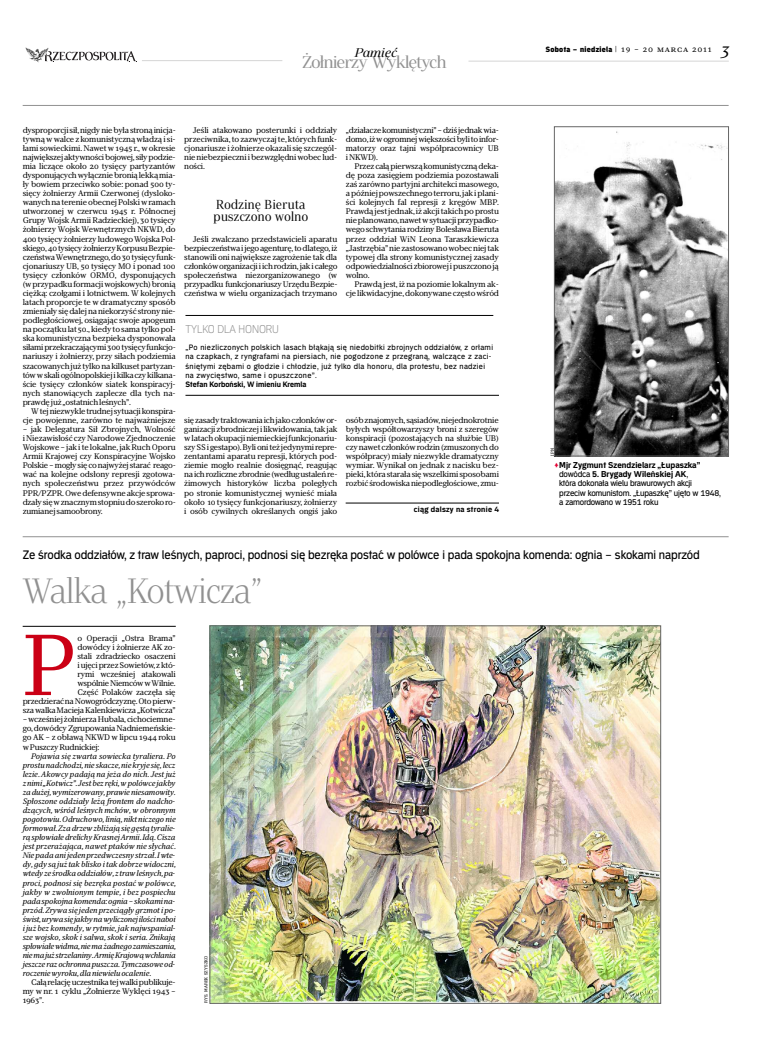
<style>
.page{position:relative;width:774px;height:1046px;background:#fff}
.page>*{position:absolute;margin:0;border:0;box-sizing:border-box;transform-origin:0 0}
.t1{font:86.2px "Erepublic Body Serif";color:#cb0015}
.t2{font:300 35px "Erepublic Serif Display";color:#919191}
.t3{font:17px "Erepublic Serif Display";letter-spacing:-.03em;color:#919191;scale:1.1 1}
.t4{font:italic 17px "Erepublic Serif";color:#000}
.t5{font:13px "Erepublic Sans";letter-spacing:-.01em;color:#000}
.t6{font:13px/12px "Erepublic Serif Display";letter-spacing:.03em;color:#000}
.t7{font:italic 12.6px "Erepublic Serif Display";color:#000;scale:1.2 1}
.t8{font:300 12px "Erepublic Sans";letter-spacing:-.01em;color:#919191}
.t9{font:9px/9.1px "Erepublic Sans";letter-spacing:-.02em;color:#000}
.t10{font:8.2px/9.1px "Erepublic Sans";letter-spacing:.04em;color:#000}
.t11{font:700 8.2px "Erepublic Sans";letter-spacing:.005em;color:#000}
.t12{font:700 8.2px "Erepublic Sans";letter-spacing:.035em;color:#000}
.t13{font:8.1px/9.1px "Erepublic Body Serif";letter-spacing:-.025em;color:#000;text-align:justify}
.t14{font:italic 8px/9.1px "Erepublic Body Serif";letter-spacing:-.03em;color:#000;text-align:justify}
.t15{font:8px "Erepublic Sans Poster";letter-spacing:.04em;color:#000}
.t16{font:4.4px "Erepublic Slab";letter-spacing:.035em;color:#000}
.s1{font-family:"Erepublic Body Serif Caps";font-size:8.5px}
.s2{font-weight:700;color:#e30133}
.s3{font-weight:700}
.s4{font-style:normal}
</style>
<div class="page">
<hr style="left:23px;top:536px;width:706px;height:1px;background:#919191">
<hr style="left:142px;top:60px;width:140px;height:1px;background:#d5d5d5">
<hr style="left:468px;top:61px;width:261px;height:1px;background:#d5d5d5">
<svg style="left:26px;top:47px;width:110px;height:15px"></svg>
<hr style="left:23px;top:105px;width:706px;height:1px;background:#919191">
<hr style="left:23px;top:626px;width:153px;height:1px;background:#000">
<img style="left:212px;top:628px;width:447px;height:373px">
<hr style="left:346px;top:503px;width:153px;height:1px;background:#000">
<img style="left:556px;top:131px;width:171px;height:323px">
<div style="left:554px;top:127px;width:175px;height:329px;border:1px solid #666"></div>
<hr style="left:185px;top:315px;width:308px;height:1px;background:#000">
<hr style="left:185px;top:395px;width:314px;height:1px;background:#000">
<h3 class="t7" style="left:355px;top:49px;width:37px">Pamięć</h3>
<h3 class="t3" style="left:302px;top:56px;width:133px">Żołnierzy Wyklętych</h3>
<p class="t13" style="left:23px;top:126px;width:155px">dysproporcji sił, nigdy nie była stroną inicja&shy;tywną w walce z komunistyczną władzą i si&shy;łami sowieckimi. Nawet w 1945 r., w okresie największej aktywności bojowej, siły podzie&shy;mia liczące około 20 tysięcy partyzantów dysponujących wyłącznie bronią lekką mia&shy;ły bowiem przeciwko sobie: ponad 500 ty&shy;sięcy żołnierzy Armii Czerwonej (dysloko&shy;wanych na terenie obecnej Polski w ramach utworzonej w czerwcu 1945 r. Północnej Grupy Wojsk Armii Radzieckiej), 30 tysięcy żołnierzy Wojsk Wewnętrznych NKWD, do 400 tysięcy żołnierzy ludowego Wojska Pol&shy;skiego, 40 tysięcy żołnierzy Korpusu Bezpie&shy;czeństwa Wewnętrznego, do30 tysięcy funk&shy;cjonariuszy UB, 50 tysięcy MO i ponad 100 tysięcy członków ORMO, dysponujących (w przypadku formacji wojskowych) bronią ciężką: czołgami i lotnictwem. W kolejnych latach proporcje te w dramatyczny sposób zmieniały się dalej na niekorzyść strony nie&shy;podległościowej, osiągając swoje apogeum na początku lat 50., kiedy to sama tylko pol&shy;ska komunistyczna bezpieka dysponowała siłami przekraczającymi300 tysięcy funkcjo&shy;nariuszy i żołnierzy, przy siłach podziemia szacowanych już tylko na kilkuset partyzan&shy;tów wskali ogólnopolskiej ikilka czy kilkana&shy;ście tysięcy członków siatek konspiracyj&shy;nych stanowiących zaplecze dla tych na&shy;prawdę już „ostatnich leśnych”.</p>
<p class="t13" style="left:23px;top:407px;width:155px;text-align:right">W tej niezwykle trudnej sytuacji konspira&shy;cje powojenne, zarówno te najważniejsze</p>
<p class="t13" style="left:23px;top:425px;width:155px">– jak Delegatura Sił Zbrojnych, Wolność i Niezawisłość czy Narodowe Zjednoczenie Wojskowe – jak i te lokalne, jak Ruch Oporu Armii Krajowej czy Konspiracyjne Wojsko Polskie – mogły się co najwyżej starać reago&shy;wać na kolejne odsłony represji zgotowa&shy;nych społeczeństwu przez przywódców PPR/PZPR. Owe defensywne akcje sprowa&shy;dzały się w znacznym stopniu do szeroko ro&shy;zumianej samoobrony.</p>
<p class="t13" style="left:184px;top:126px;width:155px;text-indent:9px">Jeśli atakowano posterunki i oddziały przeciwnika, to zazwyczaj te, których funk&shy;cjonariusze i żołnierze okazali się szczegól&shy;nie niebezpieczni i bezwzględni wobec lud&shy;ności.</p>
<h3 class="t6" style="left:214px;top:200px;width:96px">Rodzinę Bieruta puszczono wolno</h3>
<p class="t13" style="left:184px;top:235px;width:155px;text-indent:9px">Jeśli zwalczano przedstawicieli aparatu bezpieczeństwa ijego agenturę, to dlatego, iż stanowili oni największe zagrożenie tak dla członków organizacji i ich rodzin, jak i całego społeczeństwa niezorganizowanego (w przypadku funkcjonariuszy Urzędu Bezpie&shy;czeństwa w wielu organizacjach trzymano</p>
<p class="t13" style="left:346px;top:126px;width:155px">„działacze komunistyczni” –dziś jednak wia&shy;domo, iż wogromnej większości byli to infor&shy;matorzy oraz tajni współpracownicy UB i NKWD).</p>
<p class="t13" style="left:346px;top:162px;width:155px;text-indent:9px">Przez całą pierwszą komunistyczną deka&shy;dę poza zasięgiem podziemia pozostawali zaś zarówno partyjni architekci masowego, a później powszechnego terroru, jak i plani&shy;ści kolejnych fal represji z kręgów MBP.<br>Prawdą jest jednak, iż akcji takich po prostu nie planowano, nawet w sytuacji przypadko&shy;wego schwytania rodziny Bolesława Bieruta przez oddział WiN Leona Taraszkiewicza „Jastrzębia” nie zastosowano wobec niej tak typowej dla strony komunistycznej zasady odpowiedzialności zbiorowej i puszczono ją wolno.</p>
<p class="t13" style="left:346px;top:280px;width:155px;text-align:right">Prawdą jest, iż na poziomie lokalnym ak&shy;cje likwidacyjne, dokonywane często wśród</p>
<h3 class="t8" style="left:185px;top:325px;width:95px">TYLKO DLA HONORU</h3>
<p class="t10" style="left:185px;top:344px;width:309px">„Po niezliczonych polskich lasach błąkają się niedobitki zbrojnych oddziałów, z orłami na czapkach, z ryngrafami na piersiach, nie pogodzone z przegraną, walczące z zaci&shy;śniętymi zębami o głodzie i chłodzie, już tylko dla honoru, dla protestu, bez nadziei na zwycięstwo, same i opuszczone”.</p>
<p class="t11" style="left:185px;top:381px;width:123px">Stefan Korboński, W imieniu Kremla</p>
<p class="t13" style="left:184px;top:416px;width:155px">się zasady traktowania ich jako członków or&shy;ganizacji zbrodniczej i likwidowania, tak jak w latach okupacji niemieckiej funkcjonariu&shy;szy SS igestapo). Byli oni też jedynymi repre&shy;zentantami aparatu represji, których pod&shy;ziemie mogło realnie dosięgnąć, reagując naich rozliczne zbrodnie (według ustaleń re&shy;żimowych historyków liczba poległych po stronie komunistycznej wynieść miała około 10 tysięcy funkcjonariuszy, żołnierzy i osób cywilnych określanych ongiś jako</p>
<p class="t13" style="left:346px;top:416px;width:155px">osób znajomych, sąsiadów, niejednokrotnie byłych współtowarzyszy broni z szeregów konspiracji (pozostających na służbie UB) czy nawet członków rodzin (zmuszonych do współpracy) miały niezwykle dramatyczny wymiar. Wynikał on jednak z nacisku bez&shy;pieki, która starała się wszelkimi sposobami rozbić środowiska niepodległościowe, zmu-</p>
<p class="t12" style="left:414px;top:506px;width:87px">ciąg dalszy na stronie 4</p>
<p class="t15" style="left:546px;top:46px;width:167px">Sobota – niedziela <span class="s1">| 19 – 20 marca 2011</span></p>
<h3 class="t4" style="left:720px;top:47px;width:11px">3</h3>
<p class="t16" style="left:551px;top:456px;width:9px;rotate:-90deg">IPN</p>
<p class="t9" style="left:559px;top:461px;width:163px;text-indent:-5px"><span class="s2">≥</span><span class="s3">Mjr Zygmunt Szendzielarz „Łupaszka” </span>dowódca <span class="s3">5. Brygady Wileńskiej AK</span>,<br>która dokonała wielu brawurowych akcji przeciw komunistom. „Łupaszkę” ujęto w 1948, a zamordowano w 1951 roku</p>
<h3 class="t5" style="left:23px;top:550px;width:679px">Ze środka oddziałów, z traw leśnych, paproci, podnosi się bezręka postać w polówce i pada spokojna komenda: ognia – skokami naprzód</h3>
<h2 class="t2" style="left:23px;top:578px;width:241px">Walka „Kotwicza”</h2>
<h1 class="t1" style="left:23px;top:635px;width:57px">P</h1>
<p class="t13" style="left:77px;top:634px;width:100px">o Operacji „Ostra Brama”</p>
<p class="t13" style="left:77px;top:643px;width:100px">dowódcy i żołnierze AK zo-</p>
<p class="t13" style="left:77px;top:652px;width:100px">stali zdradziecko osaczeni</p>
<p class="t13" style="left:77px;top:661px;width:100px">iujęci przez Sowietów, z któ-</p>
<p class="t13" style="left:77px;top:670px;width:100px">rymi wcześniej atakowali</p>
<p class="t13" style="left:77px;top:679px;width:100px">wspólnie Niemców wWilnie.</p>
<p class="t13" style="left:77px;top:689px;width:100px">Część Polaków zaczęła się</p>
<p class="t13" style="left:23px;top:698px;width:155px">przedzierać naNowogródczyznę. Oto pierw-</p>
<p class="t13" style="left:23px;top:707px;width:155px">sza walka Macieja Kalenkiewicza „Kotwicza”</p>
<p class="t13" style="left:23px;top:716px;width:155px">–wcześniej żołnierza Hubala, cichociemne-</p>
<p class="t13" style="left:23px;top:725px;width:155px">go, dowódcy Zgrupowania Nadniemeńskie-</p>
<p class="t13" style="left:23px;top:734px;width:154px">go AK – z obławą NKWD w lipcu 1944 roku</p>
<p class="t13" style="left:23px;top:743px;width:78px">w Puszczy Rudnickiej:</p>
<p class="t14" style="left:23px;top:752px;width:155px;text-indent:9px">Pojawia się zwarta sowiecka tyraliera. Po prostu nadchodzi, nie skacze, nie kryje się, lecz lezie. Akowcy padają na jeża do nich. Jest już znimi „Kotwicz”. Jest bez ręki, wpolówce jakby za dużej, wymizerowany, prawie niesamowity.<br>Spłoszone oddziały leżą frontem do nadcho&shy;dzących, wśród leśnych mchów, w obronnym pogotowiu. Odruchowo, linią, nikt niczego nie formował. Zza drzew zbliżają się gęstą tyralie&shy;rą spłowiałe drelichy Krasnej Armii. Idą. Cisza jest przerażająca, nawet ptaków nie słychać.<br>Nie pada ani jeden przedwczesny strzał.Iwte&shy;dy, gdy są już tak blisko i tak dobrze widoczni, wtedy ze środka oddziałów, ztraw leśnych, pa&shy;proci, podnosi się bezręka postać w polówce, jakby w zwolnionym tempie, i bez pospiechu pada spokojnakomenda: ognia – skokami na&shy;przód. Zrywa się jeden przeciągły grzmot i po&shy;świst, urywa się jakby nawyliczonej ilości naboi i już bez komendy, w rytmie, jak najwspanial&shy;sze wojsko, skok i salwa, skok i seria. Znikają spłowiałe widma, nie ma żadnego zamieszania, nie ma już strzelaniny. Armię Krajową wchłania jeszcze raz ochronna puszcza. Tymczasowe od&shy;roczenie wyroku, dla niewielu ocalenie<span class="s4">.</span></p>
<p class="t13" style="left:23px;top:979px;width:155px;text-indent:9px">Całą relację uczestnika tej walki publikuje&shy;my w nr. 1 cyklu „Żołnierze Wyklęci 1943 – 1963”.</p>
<p class="t16" style="left:205px;top:1003px;width:49px;rotate:-90deg">RYS. MAREK SZYSZKO</p>
</div>
